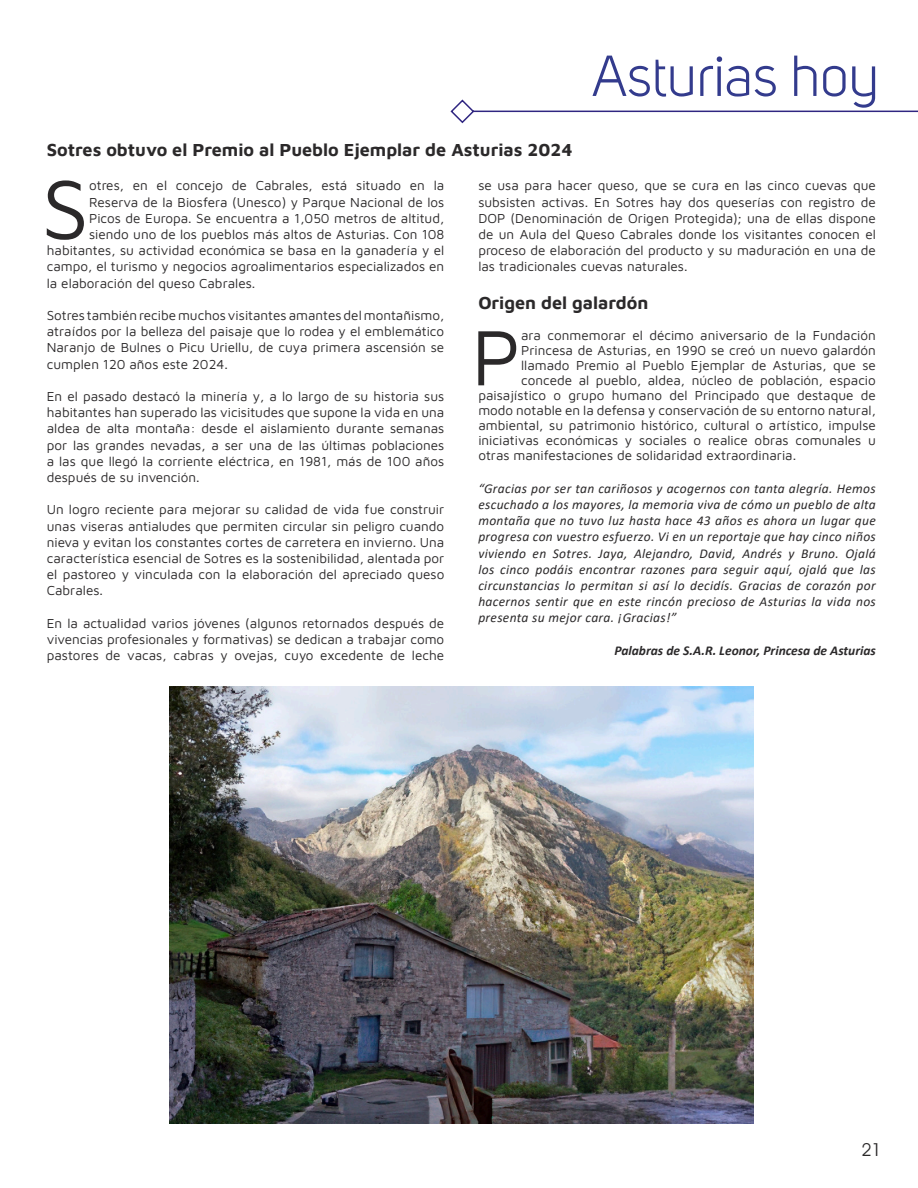
<style>
.page{position:relative;width:918px;height:1188px;background:#fff}
.page>*{position:absolute;margin:0;border:0;box-sizing:border-box;transform-origin:0 0}
.t1{font:86.4px "Maven Pro";color:#2b292a}
.t2{font:81px "Maven Pro";color:#2b292a}
.t3{font:57px "Uni Sans";color:#333b8d}
.t4{font:700 18px "Maven Pro";color:#2b292a}
.t5{font:18px "Avant Garde IT Cby BT";color:#2b292a}
.t6{font:13.5px/16.2px "Maven Pro";color:#2b292a;text-align:justify}
.t7{font:italic 13.5px/16.2px "Calibri";letter-spacing:.025em;color:#2b292a;text-align:justify}
.t8{font:italic 700 13.5px "Calibri";color:#2b292a}
</style>
<div class="page">
<svg style="left:450px;top:99px;width:468px;height:25px"></svg>
<img style="left:170px;top:687px;width:583px;height:437px">
<h3 class="t4" style="left:47px;top:143px;width:527px">Sotres obtuvo el Premio al Pueblo Ejemplar de Asturias 2024</h3>
<h3 class="t3" style="left:592px;top:46px;width:288px">Asturias hoy</h3>
<h1 class="t1" style="left:41px;top:174px;width:49px">S</h1>
<p class="t6" style="left:89px;top:179px;width:357px">otres, en el concejo de Cabrales, está situado en la</p>
<p class="t6" style="left:89px;top:193px;width:357px">Reserva de la Biosfera (Unesco) y Parque Nacional de los</p>
<p class="t6" style="left:89px;top:211px;width:357px">Picos de Europa. Se encuentra a 1,050 metros de altitud,</p>
<p class="t6" style="left:89px;top:227px;width:357px">siendo uno de los pueblos más altos de Asturias. Con 108</p>
<p class="t6" style="left:47px;top:243px;width:399px">habitantes, su actividad económica se basa en la ganadería y el</p>
<p class="t6" style="left:47px;top:260px;width:399px">campo, el turismo y negocios agroalimentarios especializados en</p>
<p class="t6" style="left:47px;top:276px;width:210px">la elaboración del queso Cabrales.</p>
<p class="t6" style="left:47px;top:308px;width:399px">Sotres también recibe muchos visitantes amantes del montañismo, atraídos por la belleza del paisaje que lo rodea y el emblemático Naranjo de Bulnes o Picu Uriellu, de cuya primera ascensión se cumplen 120 años este 2024.</p>
<p class="t6" style="left:47px;top:389px;width:399px">En el pasado destacó la minería y, a lo largo de su historia sus habitantes han superado las vicisitudes que supone la vida en una aldea de alta montaña: desde el aislamiento durante semanas por las grandes nevadas, a ser una de las últimas poblaciones a las que llegó la corriente eléctrica, en 1981, más de 100 años después de su invención.</p>
<p class="t6" style="left:47px;top:503px;width:399px">Un logro reciente para mejorar su calidad de vida fue construir unas viseras antialudes que permiten circular sin peligro cuando nieva y evitan los constantes cortes de carretera en invierno. Una característica esencial de Sotres es la sostenibilidad, alentada por el pastoreo y vinculada con la elaboración del apreciado queso Cabrales.</p>
<p class="t6" style="left:47px;top:616px;width:399px">En la actualidad varios jóvenes (algunos retornados después de vivencias profesionales y formativas) se dedican a trabajar como pastores de vacas, cabras y ovejas, cuyo excedente de leche</p>
<p class="t6" style="left:478px;top:179px;width:399px">se usa para hacer queso, que se cura en las cinco cuevas que subsisten activas. En Sotres hay dos queserías con registro de DOP (Denominación de Origen Protegida); una de ellas dispone de un Aula del Queso Cabrales donde los visitantes conocen el proceso de elaboración del producto y su maduración en una de las tradicionales cuevas naturales.</p>
<h3 class="t4" style="left:478px;top:296px;width:172px">Origen del galardón</h3>
<h2 class="t2" style="left:471px;top:324px;width:51px">P</h2>
<p class="t6" style="left:521px;top:329px;width:356px">ara conmemorar el décimo aniversario de la Fundación</p>
<p class="t6" style="left:521px;top:344px;width:356px">Princesa de Asturias, en 1990 se creó un nuevo galardón</p>
<p class="t6" style="left:521px;top:359px;width:356px">llamado Premio al Pueblo Ejemplar de Asturias, que se</p>
<p class="t6" style="left:521px;top:374px;width:356px">concede al pueblo, aldea, núcleo de población, espacio</p>
<p class="t6" style="left:478px;top:389px;width:399px">paisajístico o grupo humano del Principado que destaque de</p>
<p class="t6" style="left:478px;top:404px;width:399px">modo notable en la defensa y conservación de su entorno natural,</p>
<p class="t6" style="left:478px;top:419px;width:399px">ambiental, su patrimonio histórico, cultural o artístico, impulse</p>
<p class="t6" style="left:478px;top:434px;width:399px">iniciativas económicas y sociales o realice obras comunales u</p>
<p class="t6" style="left:478px;top:449px;width:319px">otras manifestaciones de solidaridad extraordinaria.</p>
<p class="t7" style="left:478px;top:481px;width:399px">“Gracias por ser tan cariñosos y acogernos con tanta alegría. Hemos escuchado a los mayores, la memoria viva de cómo un pueblo de alta montaña que no tuvo luz hasta hace 43 años es ahora un lugar que progresa con vuestro esfuerzo. Vi en un reportaje que hay cinco niños viviendo en Sotres. Jaya, Alejandro, David, Andrés y Bruno. Ojalá los cinco podáis encontrar razones para seguir aquí, ojalá que las circunstancias lo permitan si así lo decidís. Gracias de corazón por hacernos sentir que en este rincón precioso de Asturias la vida nos presenta su mejor cara. ¡Gracias!”</p>
<p class="t8" style="left:614px;top:646px;width:263px">Palabras de S.A.R. Leonor, Princesa de Asturias</p>
<h3 class="t5" style="left:861px;top:1139px;width:22px">21</h3>
</div>
